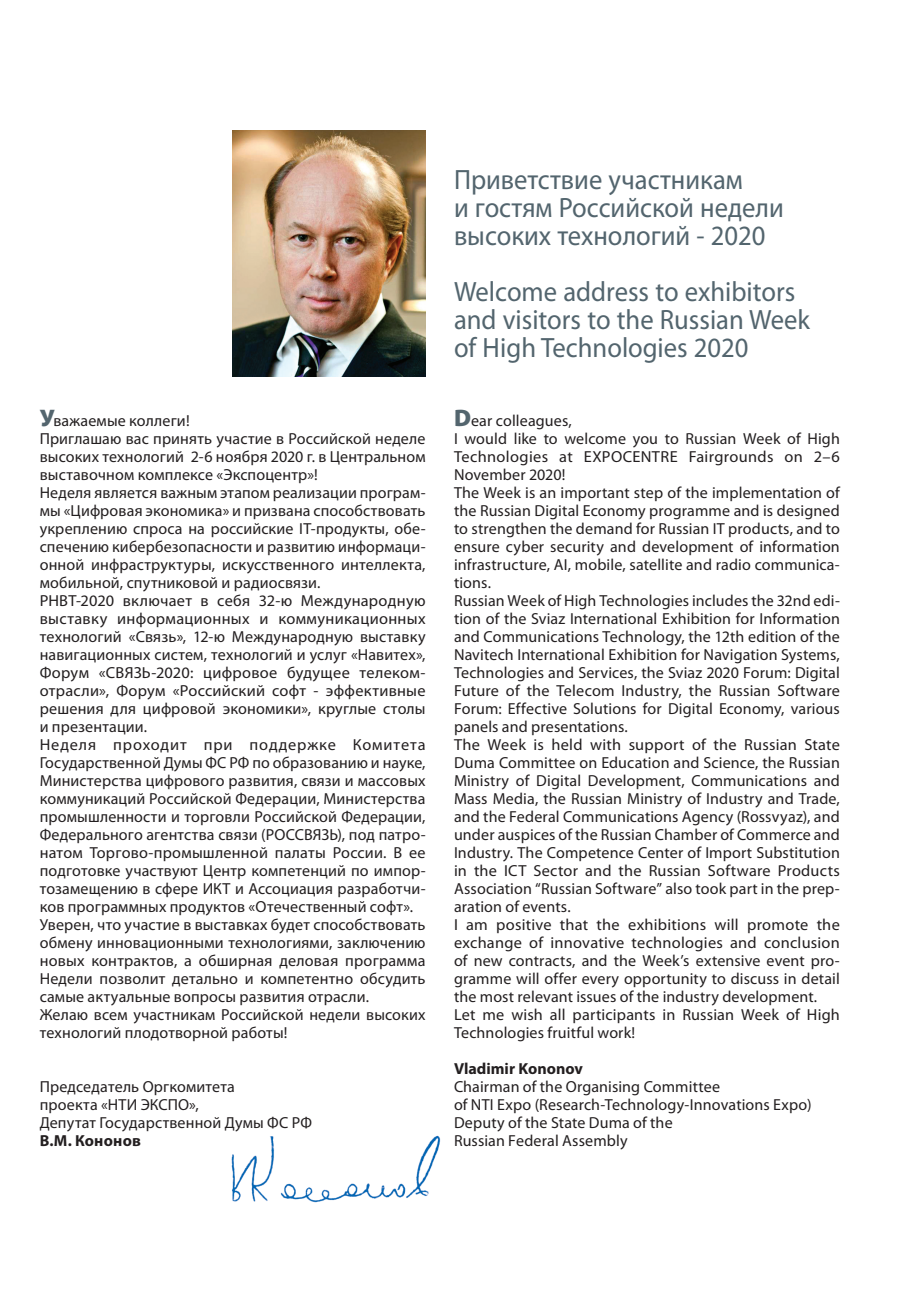
<style>
.page{position:relative;width:908px;height:1304px;background:#fff}
.page>*{position:absolute;margin:0;border:0;box-sizing:border-box;transform-origin:0 0}
.t1{font:28px/28px "Myriad Pro";color:#53656e;scale:.95 1}
.t2{font:16px/18px "Myriad Pro";letter-spacing:.01em;color:#231f20}
.t3{font:700 16px "Myriad Pro";color:#231f20}
.s1{font-weight:900;font-size:24px;color:#53656e}
</style>
<div class="page">
<img style="left:231px;top:1135px;width:210px;height:68px">
<img style="left:232px;top:130px;width:193px;height:246px">
<p class="t2" style="left:40px;top:411px;width:387px"><span class="s1">У</span>важаемые коллеги!<br>Приглашаю вас принять участие в Российской неделе высоких технологий 2-6 ноября 2020 г. в Центральном выставочном комплексе «Экспоцентр»!<br>Неделя является важным этапом реализации програм&shy;мы «Цифровая экономика» и призвана способствовать укреплению спроса на российские IT-продукты, обе&shy;спечению кибербезопасности и развитию информаци&shy;онной инфраструктуры, искусственного интеллекта, мобильной, спутниковой и радиосвязи.<br>РНВТ-2020 включает в себя 32-ю Международную выставку информационных и коммуникационных технологий «Связь», 12-ю Международную выставку навигационных систем, технологий и услуг «Навитех», Форум «СВЯЗЬ-2020: цифровое будущее телеком&shy;отрасли», Форум «Российский софт - эффективные решения для цифровой экономики», круглые столы и презентации.<br>Неделя проходит при поддержке Комитета Государственной Думы ФС РФ по образованию и науке, Министерства цифрового развития, связи и массовых коммуникаций Российской Федерации, Министерства промышленности и торговли Российской Федерации, Федерального агентства связи (РОССВЯЗЬ), под патро&shy;натом Торгово-промышленной палаты России. В ее подготовке участвуют Центр компетенций по импор&shy;тозамещению в сфере ИКТ и Ассоциация разработчи&shy;ков программных продуктов «Отечественный софт».<br>Уверен, что участие в выставках будет способствовать обмену инновационными технологиями, заключению новых контрактов, а обширная деловая программа Недели позволит детально и компетентно обсудить самые актуальные вопросы развития отрасли.<br>Желаю всем участникам Российской недели высоких технологий плодотворной работы!</p>
<p class="t2" style="left:40px;top:1077px;width:274px">Председатель Оргкомитета<br>проекта «НТИ ЭКСПО»,<br>Депутат Государственной Думы ФС РФ</p>
<p class="t3" style="left:40px;top:1130px;width:103px">В.М. Кононов</p>
<h1 class="t1" style="left:454px;top:165px;width:348px">Приветствие участникам<br>и гостям Российской недели высоких технологий - 2020</h1>
<h1 class="t1" style="left:454px;top:277px;width:376px">Welcome address to exhibitors and visitors to the Russian Week of High Technologies 2020</h1>
<p class="t2" style="left:454px;top:411px;width:387px"><span class="s1">D</span>ear colleagues,<br>I would like to welcome you to Russian Week of High Technologies at EXPOCENTRE Fairgrounds on 2–6<br>November 2020!<br>The Week is an important step of the implementation of the Russian Digital Economy programme and is designed to strengthen the demand for Russian IT products, and to ensure cyber security and development of information infrastructure, AI, mobile, satellite and radio communica&shy;tions.<br>Russian Week of High Technologies includes the 32nd edi&shy;tion of the Sviaz International Exhibition for Information and Communications Technology, the 12th edition of the Navitech International Exhibition for Navigation Systems, Technologies and Services, the Sviaz 2020 Forum: Digital Future of the Telecom Industry, the Russian Software Forum: Effective Solutions for Digital Economy, various panels and presentations.<br>The Week is held with support of the Russian State Duma Committee on Education and Science, the Russian Ministry of Digital Development, Communications and Mass Media, the Russian Ministry of Industry and Trade, and the Federal Communications Agency (Rossvyaz), and under auspices of the Russian Chamber of Commerce and Industry. The Competence Center of Import Substitution in the ICT Sector and the Russian Software Products Association “Russian Software” also took part in the prep&shy;aration of events.<br>I am positive that the exhibitions will promote the exchange of innovative technologies and conclusion of new contracts, and the Week’s extensive event pro&shy;gramme will offer every opportunity to discuss in detail the most relevant issues of the industry development.<br>Let me wish all participants in Russian Week of High Technologies fruitful work!</p>
<p class="t3" style="left:454px;top:1058px;width:130px">Vladimir Kononov</p>
<p class="t2" style="left:454px;top:1077px;width:359px">Chairman of the Organising Committee<br>of NTI Expo (Research-Technology-Innovations Expo)<br>Deputy of the State Duma of the<br>Russian Federal Assembly</p>
</div>
